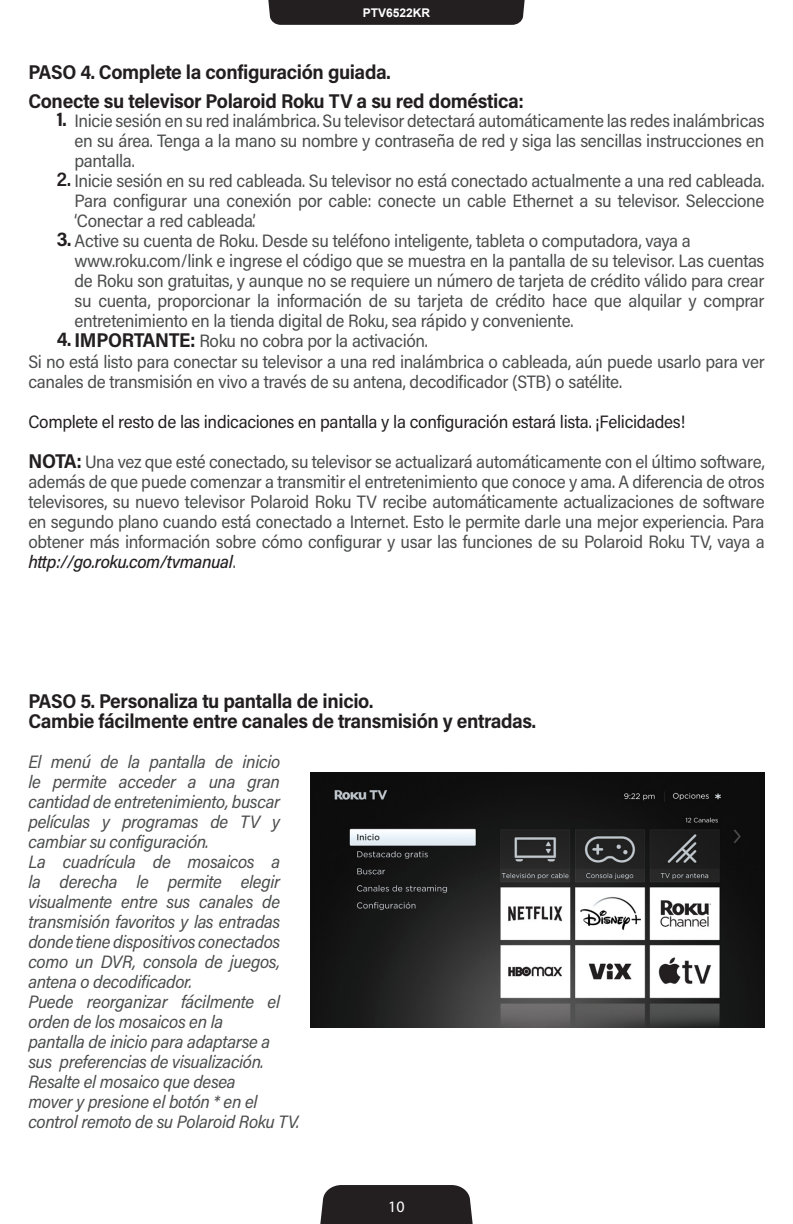
<style>
.page{position:relative;width:793px;height:1224px;background:#fff}
.page>*{position:absolute;margin:0;border:0;box-sizing:border-box;transform-origin:0 0}
.t1{font:700 20px "Acumin Pro Semi Cond";letter-spacing:-.02em;color:#231f20}
.t2{font:600 20px "Acumin Pro Semi Cond";color:#231f20}
.t3{font:18px/20px "Acumin Pro Semi Cond";letter-spacing:-.02em;color:#4b4c4d;text-align:justify}
.t4{font:italic 18px/20px "Acumin Pro Semi Cond";letter-spacing:-.02em;color:#4b4c4d;text-align:justify}
.t5{font:18px "Acumin Pro Semi Cond";letter-spacing:-.02em;color:#231f20}
.t6{font:italic 500 18px "Acumin Pro Semi Cond";letter-spacing:-.02em;color:#231f20}
.t7{font:16px "Myriad Pro";color:#fff}
.t8{font:700 12px "Arial";color:#fff}
.s1{font-weight:700;font-size:20px;color:#231f20}
.s2{font-weight:400;font-style:normal;color:#4b4c4d}
</style>
<div class="page">
<div style="left:320px;top:1185px;width:153px;height:39px;background:#231f20"></div>
<div style="left:268px;top:0;width:257px;height:25px;background:#231f20"></div>
<img style="left:311px;top:772px;width:453px;height:256px">
<p class="t8" style="left:363px;top:5px;width:69px">PTV6522KR</p>
<p class="t1" style="left:28px;top:58px;width:364px">PASO 4. Complete la configuración guiada.</p>
<p class="t1" style="left:28px;top:86px;width:497px">Conecte su televisor Polaroid Roku TV a su red doméstica:</p>
<p class="t1" style="left:57px;top:105px;width:12px">1.</p>
<p class="t3" style="left:75px;top:110px;width:691px">Inicie sesión en su red inalámbrica. Su televisor detectará automáticamente las redes inalámbricas en su área. Tenga a la mano su nombre y contraseña de red y siga las sencillas instrucciones en pantalla.</p>
<p class="t3" style="left:75px;top:170px;width:691px">Inicie sesión en su red cableada. Su televisor no está conectado actualmente a una red cableada.<br>Para configurar una conexión por cable: conecte un cable Ethernet a su televisor. Seleccione ‘Conectar a red cableada’.</p>
<p class="t3" style="left:75px;top:230px;width:618px">Active su cuenta de Roku. Desde su teléfono inteligente, tableta o computadora, vaya a</p>
<p class="t3" style="left:75px;top:250px;width:691px">www.roku.com/link e ingrese el código que se muestra en la pantalla de su televisor. Las cuentas de Roku son gratuitas, y aunque no se requiere un número de tarjeta de crédito válido para crear su cuenta, proporcionar la información de su tarjeta de crédito hace que alquilar y comprar entretenimiento en la tienda digital de Roku, sea rápido y conveniente.</p>
<p class="t3" style="left:75px;top:330px;width:355px"><span class="s1">IMPORTANTE:</span> Roku no cobra por la activación.</p>
<p class="t2" style="left:57px;top:165px;width:16px">2.</p>
<p class="t1" style="left:57px;top:225px;width:16px">3.</p>
<p class="t1" style="left:57px;top:325px;width:16px">4.</p>
<p class="t3" style="left:28px;top:351px;width:737px">Si no está listo para conectar su televisor a una red inalámbrica o cableada, aún puede usarlo para ver canales de transmisión en vivo a través de su antena, decodificador (STB) o satélite.</p>
<p class="t5" style="left:28px;top:409px;width:658px">Complete el resto de las indicaciones en pantalla y la configuración estará lista. ¡Felicidades!</p>
<p class="t3" style="left:28px;top:451px;width:737px"><span class="s1">NOTA:</span> Una vez que esté conectado, su televisor se actualizará automáticamente con el último software, además de que puede comenzar a transmitir el entretenimiento que conoce y ama. A diferencia de otros televisores, su nuevo televisor Polaroid Roku TV recibe automáticamente actualizaciones de software en segundo plano cuando está conectado a Internet. Esto le permite darle una mejor experiencia. Para obtener más información sobre cómo configurar y usar las funciones de su Polaroid Roku TV, vaya a</p>
<p class="t6" style="left:28px;top:549px;width:209px">http://go.roku.com/tvmanual<span class="s2">.</span></p>
<p class="t1" style="left:28px;top:686px;width:346px">PASO 5. Personaliza tu pantalla de inicio.</p>
<p class="t1" style="left:28px;top:706px;width:509px">Cambie fácilmente entre canales de transmisión y entradas.</p>
<p class="t4" style="left:28px;top:750px;width:253px">El menú de la pantalla de inicio le permite acceder a una gran cantidad de entretenimiento, buscar películas y programas de TV y cambiar su configuración.</p>
<p class="t4" style="left:28px;top:850px;width:253px">La cuadrícula de mosaicos a la derecha le permite elegir visualmente entre sus canales de transmisión favoritos y las entradas donde tiene dispositivos conectados como un DVR, consola de juegos, antena o decodificador.</p>
<p class="t4" style="left:28px;top:990px;width:253px">Puede reorganizar fácilmente el orden de los mosaicos en la</p>
<p class="t4" style="left:28px;top:1030px;width:272px;text-align:left">pantalla de inicio para adaptarse a<br>sus preferencias de visualización.<br>Resalte el mosaico que desea<br>mover y presione el botón * en el control remoto de su Polaroid Roku TV.</p>
<p class="t7" style="left:388px;top:1197px;width:18px">10</p>
</div>
